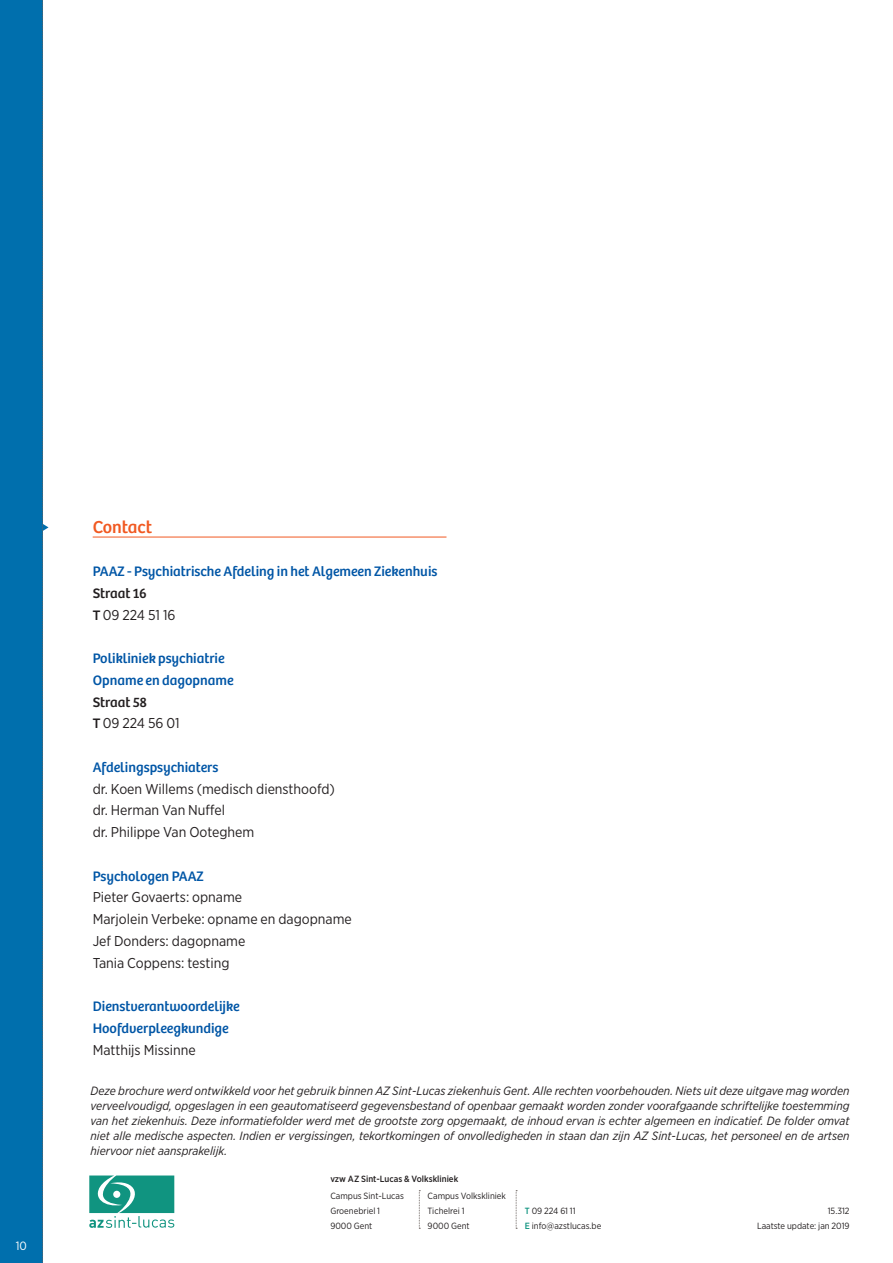
<style>
.page{position:relative;width:893px;height:1263px;background:#fff}
.page>*{position:absolute;margin:0;border:0;box-sizing:border-box;transform-origin:0 0}
.t1{font:18px "Bree";color:#f15921}
.t2{font:14.25px/21.8px "Gotham Narrow";color:#231f20}
.t3{font:14.25px/21.8px "Bree";color:#0156a6}
.t4{font:14.25px "Bree";color:#231f20}
.t5{font:italic 12px/15px "Gotham Narrow";color:#231f20;text-align:justify}
.t6{font:12px "Gotham Narrow";color:#fff}
.t7{font:9px/15px "Gotham Narrow";color:#231f20}
.t8{font:500 9px "Gotham Narrow";color:#231f20}
.s1{font-family:"Bree"}
.s2{font-weight:500;color:#109480}
</style>
<div class="page">
<div style="left:0;top:0;width:43px;height:1263px;background:#006fad"></div>
<svg style="left:89px;top:1175px;width:85px;height:53px"></svg>
<svg style="left:516px;top:1190px;width:1px;height:39px"></svg>
<svg style="left:419px;top:1190px;width:1px;height:39px"></svg>
<svg style="left:42px;top:0;width:7px;height:1263px"></svg>
<hr style="left:93px;top:537px;width:353px;height:1px;background:#f15921">
<p class="t6" style="left:16px;top:1239px;width:13px">10</p>
<h1 class="t1" style="left:93px;top:516px;width:61px">Contact</h1>
<p class="t3" style="left:93px;top:561px;width:346px">PAAZ - Psychiatrische Afdeling in het Algemeen Ziekenhuis</p>
<p class="t4" style="left:93px;top:585px;width:56px">Straat 16</p>
<p class="t2" style="left:93px;top:603px;width:84px"><span class="s1">T</span> 09 224 51 16</p>
<p class="t3" style="left:93px;top:648px;width:143px">Polikliniek psychiatrie<br>Opname en dagopname</p>
<p class="t4" style="left:93px;top:693px;width:56px">Straat 58</p>
<p class="t2" style="left:93px;top:712px;width:89px"><span class="s1">T</span> 09 224 56 01</p>
<p class="t3" style="left:93px;top:756px;width:127px">Afdelingspsychiaters</p>
<p class="t2" style="left:93px;top:777px;width:244px">dr. Koen Willems (medisch diensthoofd) dr. Herman Van Nuffel<br>dr. Philippe Van Ooteghem</p>
<p class="t3" style="left:93px;top:865px;width:113px">Psychologen PAAZ</p>
<p class="t2" style="left:93px;top:886px;width:261px">Pieter Govaerts: opname<br>Marjolein Verbeke: opname en dagopname<br>Jef Donders: dagopname<br>Tania Coppens: testing</p>
<p class="t3" style="left:93px;top:996px;width:148px">Dienstverantwoordelijke<br>Hoofdverpleegkundige</p>
<p class="t2" style="left:93px;top:1038px;width:105px">Matthijs Missinne</p>
<p class="t5" style="left:91px;top:1083px;width:760px">Deze brochure werd ontwikkeld voor het gebruik binnen AZ Sint-Lucas ziekenhuis Gent. Alle rechten voorbehouden. Niets uit deze uitgave mag worden verveelvoudigd, opgeslagen in een geautomatiseerd gegevensbestand of openbaar gemaakt worden zonder voorafgaande schriftelijke toestemming van het ziekenhuis. Deze informatiefolder werd met de grootste zorg opgemaakt, de inhoud ervan is echter algemeen en indicatief. De folder omvat niet alle medische aspecten. Indien er vergissingen, tekortkomingen of onvolledigheden in staan dan zijn AZ Sint-Lucas, het personeel en de artsen hiervoor niet aansprakelijk.</p>
<p class="t8" style="left:330px;top:1173px;width:129px">vzw AZ Sint-Lucas &amp; Volkskliniek</p>
<p class="t7" style="left:330px;top:1188px;width:75px">Campus Sint-Lucas<br>Groenebriel 1<br>9000 Gent</p>
<p class="t7" style="left:428px;top:1188px;width:80px">Campus Volkskliniek<br>Tichelrei 1<br>9000 Gent</p>
<p class="t7" style="left:525px;top:1203px;width:78px"><span class="s2">T</span> 09 224 61 11<br><span class="s2">E</span> info@azstlucas.be</p>
<p class="t7" style="left:757px;top:1203px;width:94px;text-align:right">15.312<br>Laatste update: jan 2019</p>
</div>
